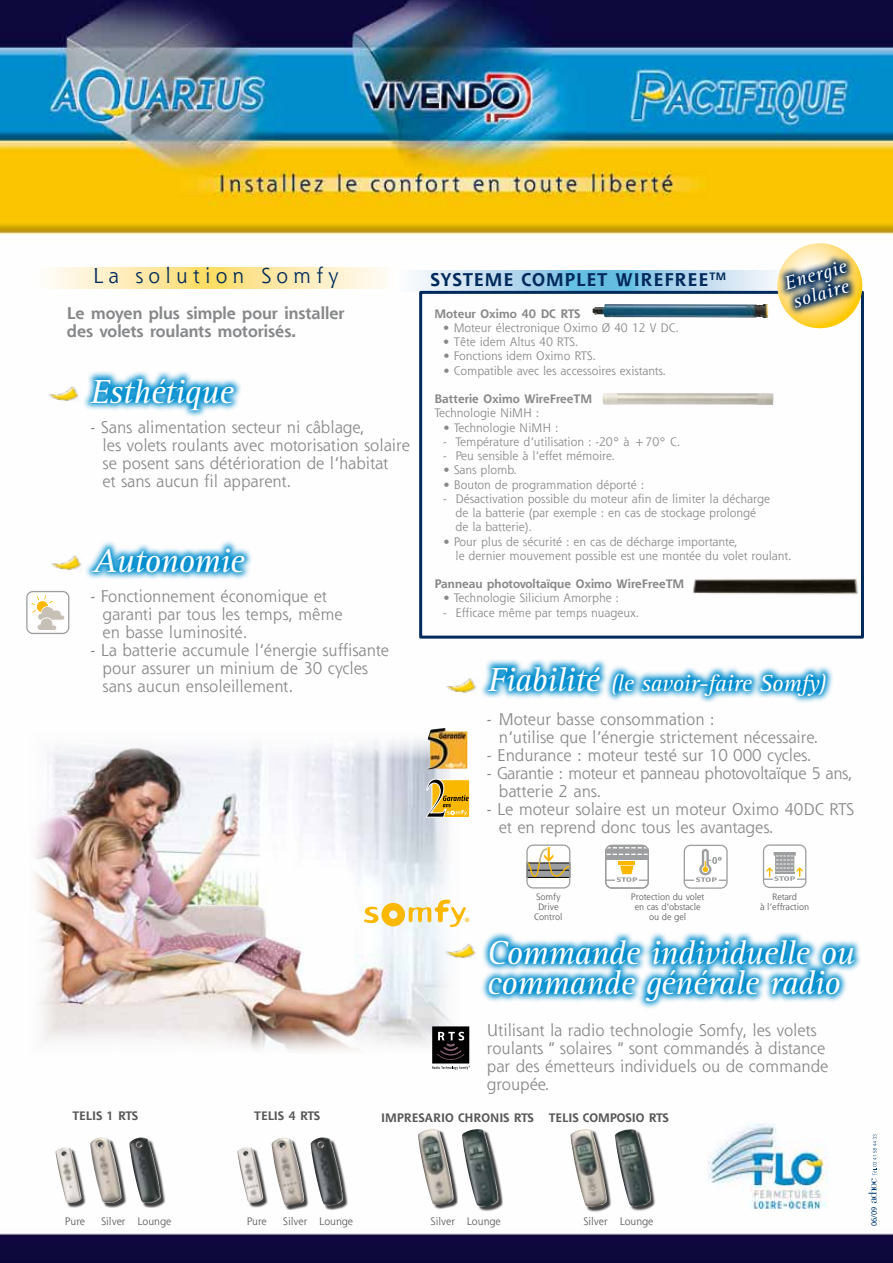
<style>
.page{position:relative;width:893px;height:1263px;background:#fff}
.page>*{position:absolute;margin:0;border:0;box-sizing:border-box;transform-origin:0 0}
.t1{font:italic 34.5px/30px "Rotis Serif";letter-spacing:-.02em;color:#fff}
.t2{font:italic 24px "Rotis Serif";letter-spacing:-.02em;color:#fff}
.t3{font:21px "Shannon";letter-spacing:.25em;color:#002a5b}
.t4{font:italic 19.5px/19.5px "Rotis Serif";color:#fff}
.t5{font:700 18px "Shannon";letter-spacing:.05em;color:#002a5b}
.t6{font:16.5px/18px "Shannon";color:#87888a}
.t7{font:700 16.5px/18px "Shannon";color:#87888a}
.t8{font:16.5px/18px "Shannon";letter-spacing:-.02em;color:#87888a}
.t9{font:12px/14.2px "Shannon";color:#87888a}
.t10{font:700 12px "Shannon";color:#87888a}
.t11{font:700 12px "Shannon";color:#58585a}
.t12{font:10.5px "Shannon";color:#58585a}
.t13{font:9px/10.4px "Shannon";color:#58585a;text-align:center}
.t14{font:8.25px "Myriad";color:#003b73}
.s1{font-size:34.5px}
</style>
<div class="page">
<img style="left:0;top:0;width:893px;height:1263px">
<svg style="left:27px;top:267px;width:372px;height:22px;background:#fdecb7"></svg>
<svg style="left:389px;top:271px;width:388px;height:21px;background:#b3d8ed"></svg>
<img style="left:47px;top:385px;width:34px;height:19px">
<img style="left:50px;top:554px;width:34px;height:19px">
<img style="left:445px;top:677px;width:34px;height:19px">
<img style="left:461px;top:943px;width:17px;height:18px">
<svg style="left:82px;top:370px;width:160px;height:48px"></svg>
<svg style="left:84px;top:539px;width:169px;height:42px"></svg>
<svg style="left:480px;top:658px;width:354px;height:46px"></svg>
<svg style="left:480px;top:931px;width:383px;height:78px"></svg>
<img style="left:27px;top:730px;width:434px;height:327px">
<img style="left:428px;top:728px;width:39px;height:41px">
<div style="left:432px;top:779px;width:38px;height:39px;border:1px solid #fff"></div>
<svg style="left:426px;top:779px;width:43px;height:39px;background:#d4ac3d"></svg>
<div style="left:57px;top:1148px;width:29px;height:60px;background:#000;opacity:.75"></div>
<img style="left:55px;top:1147px;width:26px;height:56px">
<div style="left:91px;top:1138px;width:35px;height:70px;background:#000;opacity:.75"></div>
<img style="left:90px;top:1137px;width:32px;height:67px">
<div style="left:131px;top:1138px;width:34px;height:70px;background:#000;opacity:.75"></div>
<img style="left:129px;top:1137px;width:32px;height:66px">
<div style="left:238px;top:1148px;width:30px;height:60px;background:#000;opacity:.75"></div>
<img style="left:237px;top:1147px;width:26px;height:56px">
<div style="left:273px;top:1138px;width:36px;height:72px;background:#000;opacity:.75"></div>
<img style="left:271px;top:1137px;width:33px;height:69px">
<div style="left:312px;top:1138px;width:36px;height:72px;background:#000;opacity:.75"></div>
<img style="left:310px;top:1137px;width:33px;height:68px">
<div style="left:419px;top:1130px;width:39px;height:80px;background:#000;opacity:.75"></div>
<img style="left:418px;top:1129px;width:36px;height:76px">
<div style="left:463px;top:1130px;width:40px;height:82px;background:#000;opacity:.75"></div>
<img style="left:462px;top:1129px;width:36px;height:78px">
<div style="left:571px;top:1130px;width:41px;height:82px;background:#000;opacity:.75"></div>
<img style="left:570px;top:1129px;width:37px;height:79px">
<div style="left:616px;top:1130px;width:40px;height:81px;background:#000;opacity:.75"></div>
<img style="left:615px;top:1129px;width:36px;height:78px">
<svg style="left:364px;top:900px;width:105px;height:27px"></svg>
<div style="left:432px;top:1026px;width:37px;height:37px;background:#000"></div>
<svg style="left:432px;top:1032px;width:33px;height:28px"></svg>
<svg style="left:432px;top:1066px;width:38px;height:3px"></svg>
<img style="left:602px;top:393px;width:171px;height:12px">
<img style="left:592px;top:304px;width:176px;height:14px">
<img style="left:692px;top:578px;width:166px;height:16px">
<svg style="left:26px;top:590px;width:45px;height:44px"></svg>
<svg style="left:525px;top:844px;width:45px;height:47px"></svg>
<svg style="left:604px;top:844px;width:46px;height:47px"></svg>
<div style="left:605px;top:845px;width:44px;height:44px;border:1px solid #9c9e9f;border-radius:6px"></div>
<svg style="left:683px;top:844px;width:45px;height:47px"></svg>
<svg style="left:763px;top:844px;width:45px;height:47px"></svg>
<div style="left:419px;top:291px;width:445px;height:348px;border:3px solid #002a5b"></div>
<svg style="left:777px;top:243px;width:85px;height:85px"></svg>
<img style="left:777px;top:253px;width:80px;height:62px">
<svg style="left:868px;top:1134px;width:9px;height:69px"></svg>
<p class="t4" style="left:782px;top:275px;width:65px;rotate:-16deg">Energie solaire</p>
<p class="t3" style="left:93px;top:262px;width:247px">La solution Somfy</p>
<p class="t5" style="left:431px;top:269px;width:297px">SYSTEME COMPLET WIREFREE<sup>TM</sup></p>
<p class="t7" style="left:67px;top:304px;width:279px">Le moyen plus simple pour installer des volets roulants motorisés.</p>
<p class="t10" style="left:434px;top:306px;width:147px">Moteur Oximo 40 DC RTS</p>
<p class="t9" style="left:443px;top:320px;width:237px">• Moteur électronique Oximo Ø 40 12 V DC.</p>
<p class="t9" style="left:443px;top:334px;width:137px">• Tête idem Altus 40 RTS.</p>
<p class="t9" style="left:443px;top:349px;width:154px">• Fonctions idem Oximo RTS.</p>
<p class="t9" style="left:443px;top:363px;width:225px">• Compatible avec les accessoires existants.</p>
<p class="t10" style="left:434px;top:391px;width:159px">Batterie Oximo WireFreeTM</p>
<p class="t9" style="left:434px;top:406px;width:106px">Technologie NiMH :</p>
<p class="t9" style="left:443px;top:420px;width:117px">• Technologie NiMH :</p>
<p class="t9" style="left:443px;top:434px;width:239px">- Température d’utilisation : -20° à +70° C.</p>
<p class="t9" style="left:443px;top:448px;width:173px">- Peu sensible à l’effet mémoire.</p>
<p class="t9" style="left:443px;top:463px;width:76px">• Sans plomb.</p>
<p class="t9" style="left:443px;top:477px;width:203px">• Bouton de programmation déporté :</p>
<p class="t9" style="left:456px;top:491px;width:316px;text-indent:-12px">- Désactivation possible du moteur afin de limiter la décharge de la batterie (par exemple : en cas de stockage prolongé de la batterie).</p>
<p class="t9" style="left:456px;top:534px;width:338px;text-indent:-13px">• Pour plus de sécurité : en cas de décharge importante,<br>le dernier mouvement possible est une montée du volet roulant.</p>
<p class="t10" style="left:435px;top:576px;width:251px">Panneau photovoltaïque Oximo WireFreeTM</p>
<p class="t9" style="left:443px;top:591px;width:178px">• Technologie Silicium Amorphe :</p>
<p class="t9" style="left:443px;top:605px;width:198px">- Efficace même par temps nuageux.</p>
<h1 class="t1" style="left:90px;top:377px;width:145px">Esthétique</h1>
<p class="t6" style="left:103px;top:418px;width:309px;text-indent:-12px">- Sans alimentation secteur ni câblage,<br>les volets roulants avec motorisation solaire se posent sans détérioration de l’habitat<br>et sans aucun fil apparent.</p>
<h1 class="t1" style="left:93px;top:546px;width:153px">Autonomie</h1>
<p class="t6" style="left:103px;top:587px;width:242px;text-indent:-12px">- Fonctionnement économique et garanti par tous les temps, même en basse luminosité.</p>
<p class="t6" style="left:103px;top:641px;width:288px;text-indent:-12px">- La batterie accumule l’énergie suffisante pour assurer un minium de 30 cycles sans aucun ensoleillement.</p>
<h2 class="t2" style="left:488px;top:669px;width:340px"><span class="s1">Fiabilité</span> (le savoir-faire Somfy)</h2>
<p class="t6" style="left:499px;top:710px;width:321px;text-indent:-12px">- Moteur basse consommation :<br>n’utilise que l’énergie strictement nécessaire.</p>
<p class="t6" style="left:487px;top:746px;width:326px">- Endurance : moteur testé sur 10 000 cycles.</p>
<p class="t8" style="left:499px;top:764px;width:355px;text-indent:-12px">- Garantie : moteur et panneau photovoltaïque 5 ans, batterie 2 ans.</p>
<p class="t6" style="left:499px;top:800px;width:357px;text-indent:-12px">- Le moteur solaire est un moteur Oximo 40DC RTS et en reprend donc tous les avantages.</p>
<p class="t13" style="left:534px;top:891px;width:30px">Somfy<br>Drive<br>Control</p>
<p class="t13" style="left:760px;top:891px;width:51px">Retard<br>à l’effraction</p>
<p class="t13" style="left:631px;top:891px;width:75px">Protection du volet en cas d’obstacle ou de gel</p>
<h1 class="t1" style="left:487px;top:938px;width:369px">Commande individuelle ou commande générale radio</h1>
<p class="t11" style="left:72px;top:1109px;width:67px">TELIS 1 RTS</p>
<p class="t11" style="left:254px;top:1109px;width:67px">TELIS 4 RTS</p>
<p class="t6" style="left:487px;top:1021px;width:343px">Utilisant la radio technologie Somfy, les volets roulants “ solaires ” sont commandés à distance par des émetteurs individuels ou de commande groupée.</p>
<p class="t11" style="left:381px;top:1110px;width:154px">IMPRESARIO CHRONIS RTS</p>
<p class="t11" style="left:549px;top:1110px;width:122px">TELIS COMPOSIO RTS</p>
<p class="t12" style="left:65px;top:1214px;width:22px">Pure</p>
<p class="t12" style="left:101px;top:1214px;width:72px">Silver Lounge</p>
<p class="t12" style="left:247px;top:1214px;width:22px">Pure</p>
<p class="t12" style="left:283px;top:1214px;width:72px">Silver Lounge</p>
<p class="t12" style="left:431px;top:1214px;width:72px">Silver Lounge</p>
<p class="t12" style="left:583px;top:1214px;width:72px">Silver Lounge</p>
<p class="t14" style="left:870px;top:1226px;width:21px;rotate:-90deg">06/09</p>
</div>
